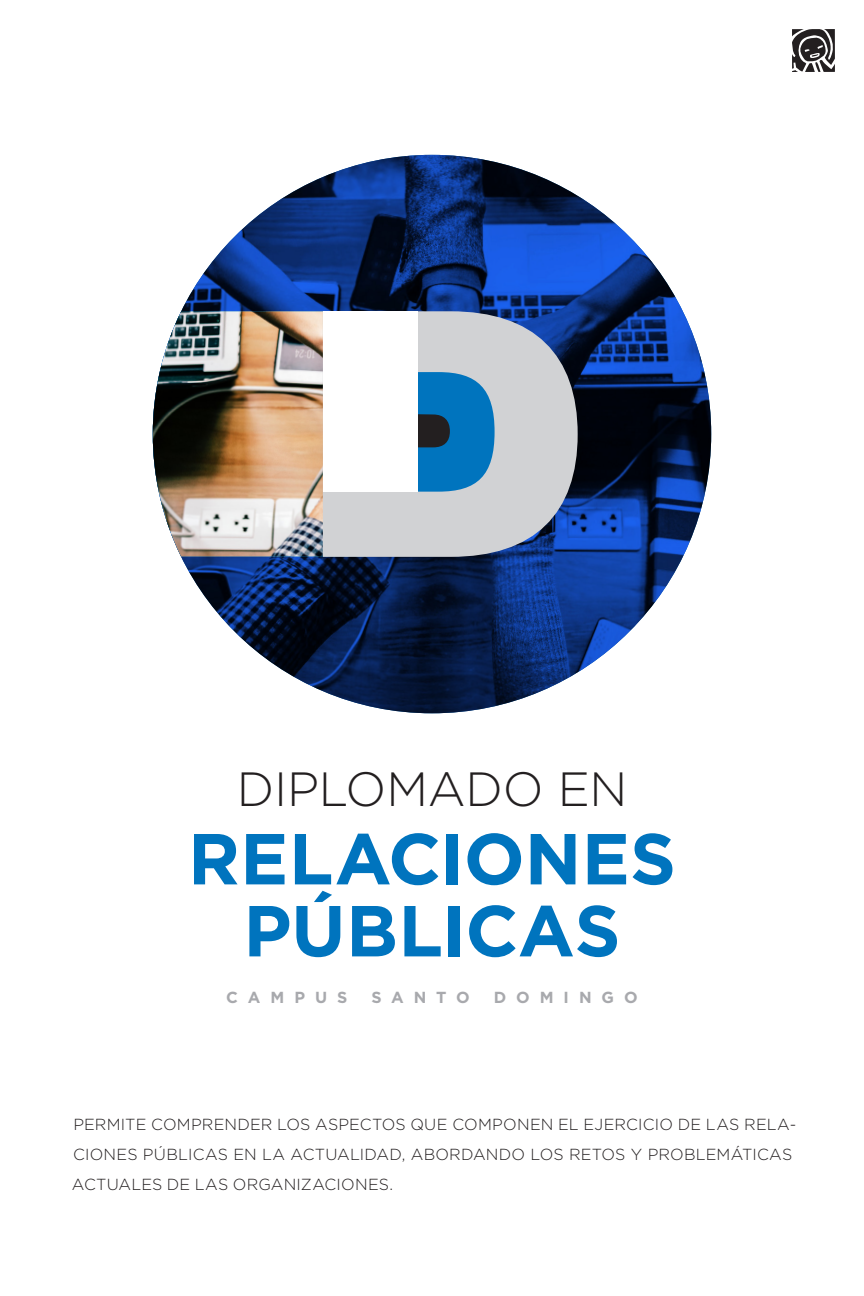
<style>
.page{position:relative;width:864px;height:1296px;background:#fff}
.page>*{position:absolute;margin:0;border:0;box-sizing:border-box;transform-origin:0 0}
.DIA-HORA{font:700 72px "Gotham";letter-spacing:-.005em;color:#0074be}
.DIA-HORA-2{font:300 48px "Gotham";letter-spacing:-.005em;color:#231f20}
.DIA-HORA-3{font:300 16px/30px "Gotham";letter-spacing:.01em;color:#231f20}
.DIA-HORA-4{font:700 16px "Gotham";letter-spacing:.62em;color:#a8a9ad}
</style>
<div class="page">
<img style="left:153px;top:155px;width:558px;height:558px;border-radius:279px">
<img style="left:153px;top:311px;width:170px;height:246px">
<svg style="left:323px;top:311px;width:255px;height:246px;background:#97afc5"></svg>
<svg style="left:418px;top:414px;width:32px;height:33px"></svg>
<div style="left:323px;top:311px;width:95px;height:181px;background:#fff"></div>
<svg style="left:792px;top:29px;width:43px;height:43px"></svg>
<p class="DIA-HORA-2" style="left:237px;top:759px;width:392px">DIPLOMADO EN</p>
<p class="DIA-HORA" style="left:188px;top:811px;width:490px">RELACIONES</p>
<p class="DIA-HORA" style="left:243px;top:883px;width:379px">PÚBLICAS</p>
<p class="DIA-HORA-4" style="left:226px;top:987px;width:123px">CAMPUS</p>
<p class="DIA-HORA-4" style="left:371px;top:987px;width:100px">SANTO</p>
<p class="DIA-HORA-4" style="left:494px;top:987px;width:145px">DOMINGO</p>
<p class="DIA-HORA-3" style="left:72px;top:1109px;width:726px">PERMITE COMPRENDER LOS ASPECTOS QUE COMPONEN EL EJERCICIO DE LAS RELA-<br>CIONES PÚBLICAS EN LA ACTUALIDAD, ABORDANDO LOS RETOS Y PROBLEMÁTICAS<br>ACTUALES DE LAS ORGANIZACIONES.</p>
</div>
